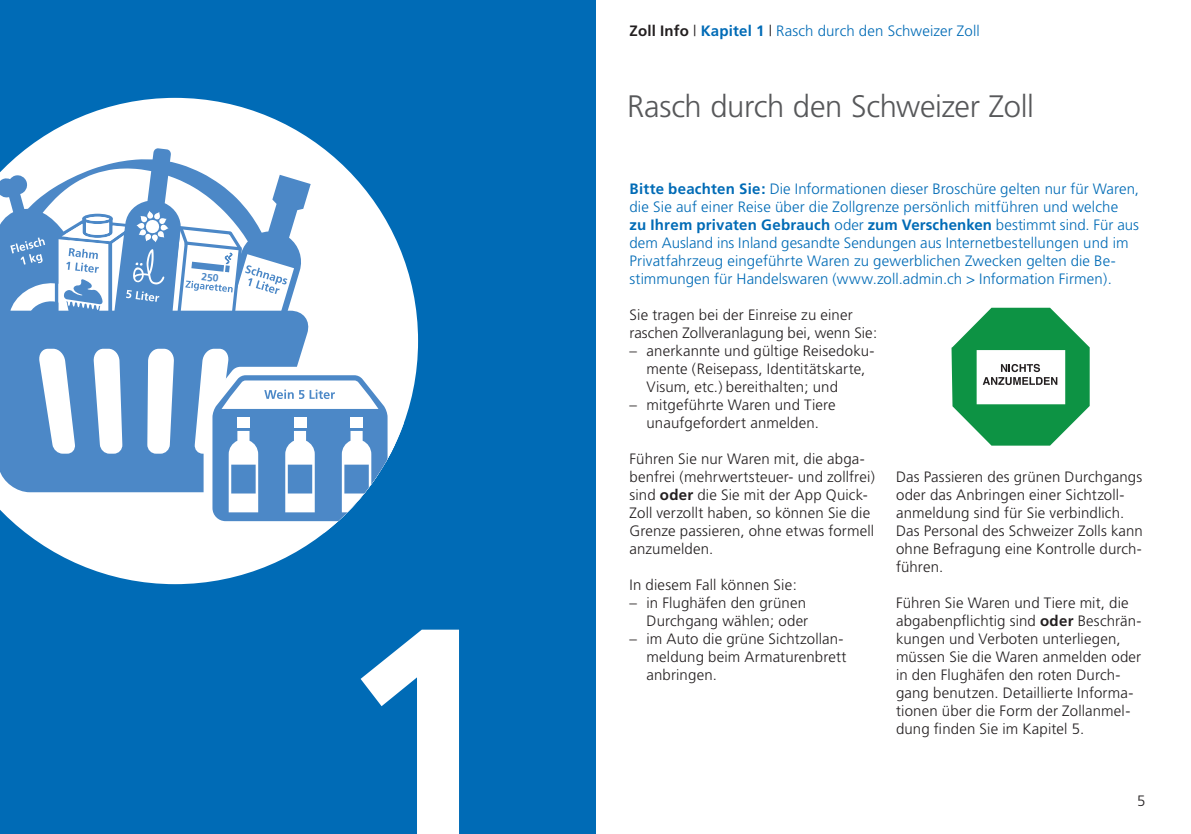
<style>
.page{position:relative;width:1191px;height:834px;background:#fff}
.page>*{position:absolute;margin:0;border:0;box-sizing:border-box;transform-origin:0 0}
.t1{font:300 31px "Frutiger";letter-spacing:-.015em;color:#57585a}
.t2{font:300 15px/18px "Frutiger";letter-spacing:.01em;color:#231f20}
.t3{font:300 15px/18px "Frutiger";letter-spacing:.005em;color:#006bb6}
.s1{font-weight:700;color:#231f20}
.s2{color:#231f20}
.s3{font-weight:700}
</style>
<div class="page">
<svg style="left:951px;top:308px;width:138px;height:137px"></svg>
<div style="left:0;top:0;width:595px;height:833px;background:#006bb6"></div>
<svg style="left:27px;top:98px;width:391px;height:486px"></svg>
<svg style="left:360px;top:629px;width:99px;height:204px"></svg>
<svg style="left:0;top:148px;width:407px;height:388px"></svg>
<p class="t3" style="left:629px;top:22px;width:352px"><span class="s1">Zoll Info</span> <span class="s2">|</span> <span class="s3">Kapitel 1</span> <span class="s2">|</span> Rasch durch den Schweizer Zoll</p>
<h1 class="t1" style="left:627px;top:88px;width:408px">Rasch durch den Schweizer Zoll</h1>
<p class="t3" style="left:629px;top:180px;width:511px"><span class="s3">Bitte beachten Sie:</span> Die Informationen dieser Broschüre gelten nur für Waren, die Sie auf einer Reise über die Zollgrenze persönlich mitführen und welche<br><span class="s3">zu Ihrem privaten Gebrauch</span> oder <span class="s3">zum Verschenken</span> bestimmt sind. Für aus dem Ausland ins Inland gesandte Sendungen aus Internetbestellungen und im Privatfahrzeug eingeführte Waren zu gewerblichen Zwecken gelten die Be&shy;stimmungen für Handelswaren (www.zoll.admin.ch &gt; Information Firmen).</p>
<p class="t2" style="left:629px;top:306px;width:249px">Sie tragen bei der Einreise zu einer raschen Zollveranlagung bei, wenn Sie:</p>
<p class="t2" style="left:646px;top:342px;width:229px;text-indent:-17px">– anerkannte und gültige Reisedoku&shy;mente (Reisepass, Identitätskarte,<br>Visum, etc.) bereithalten; und</p>
<p class="t2" style="left:629px;top:396px;width:208px;text-align:center">– mitgeführte Waren und Tiere unaufgefordert anmelden.</p>
<p class="t2" style="left:629px;top:450px;width:247px">Führen Sie nur Waren mit, die abga&shy;benfrei (mehrwertsteuer- und zollfrei) sind <span class="s3">oder</span> die Sie mit der App Quick-Zoll verzollt haben, so können Sie die Grenze passieren, ohne etwas formell anzumelden.</p>
<p class="t2" style="left:629px;top:576px;width:169px">In diesem Fall können Sie:</p>
<p class="t2" style="left:629px;top:594px;width:180px;text-align:right">– in Flughäfen den grünen<br>Durchgang wählen; oder</p>
<p class="t2" style="left:646px;top:630px;width:201px;text-indent:-17px">– im Auto die grüne Sichtzollan&shy;meldung beim Armaturenbrett anbringen.</p>
<p class="t2" style="left:896px;top:468px;width:248px">Das Passieren des grünen Durchgangs oder das Anbringen einer Sichtzoll&shy;anmeldung sind für Sie verbindlich.<br>Das Personal des Schweizer Zolls kann ohne Befragung eine Kontrolle durch&shy;führen.</p>
<p class="t2" style="left:896px;top:594px;width:247px">Führen Sie Waren und Tiere mit, die abgabenpflichtig sind <span class="s3">oder</span> Beschrän&shy;kungen und Verboten unterliegen, müssen Sie die Waren anmelden oder in den Flughäfen den roten Durch&shy;gang benutzen. Detaillierte Informa&shy;tionen über die Form der Zollanmel&shy;dung finden Sie im Kapitel 5.</p>
<p class="t2" style="left:1137px;top:791px;width:10px">5</p>
</div>
